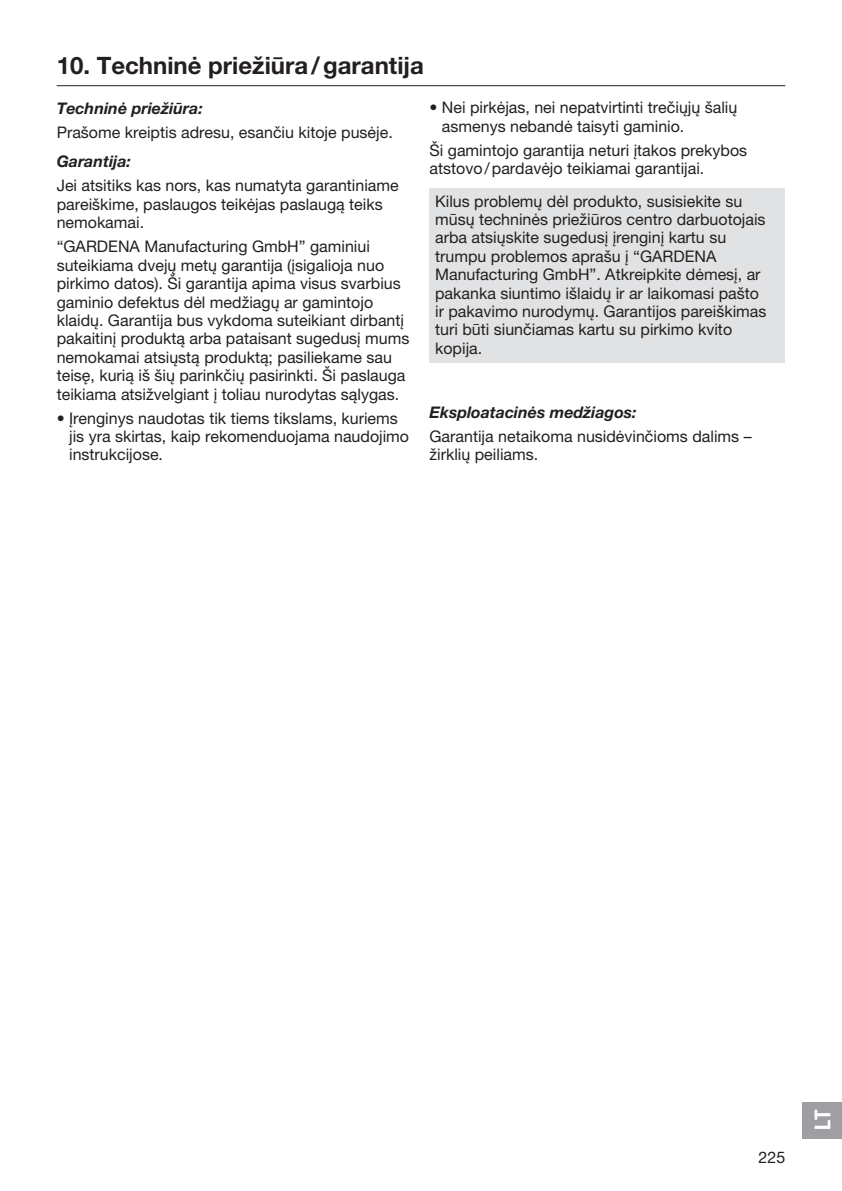
<style>
.page{position:relative;width:842px;height:1191px;background:#fff}
.page>*{position:absolute;margin:0;border:0;box-sizing:border-box;transform-origin:0 0}
.t1{font:700 24px "GARDENA Pro";color:#231f20}
.t2{font:22px "GARDENA Pro Bo Cond";color:#fff}
.t3{font:16px/18.4px "GARDENA Pro";color:#231f20}
.t4{font:italic 700 16px "GARDENA Pro";color:#231f20}
</style>
<div class="page">
<div style="left:429px;top:188px;width:356px;height:174px;background:#e1e2e4"></div>
<hr style="left:57px;top:85px;width:728px;height:1px;background:#231f20">
<div style="left:802px;top:1102px;width:40px;height:36px;background:#9d9fa2"></div>
<h1 class="t1" style="left:57px;top:50px;width:369px">10. Techninė priežiūra/garantija</h1>
<p class="t4" style="left:57px;top:98px;width:148px">Techninė priežiūra:</p>
<p class="t3" style="left:57px;top:122px;width:338px">Prašome kreiptis adresu, esančiu kitoje pusėje.</p>
<p class="t4" style="left:57px;top:152px;width:76px">Garantija:</p>
<p class="t3" style="left:57px;top:176px;width:344px">Jei atsitiks kas nors, kas numatyta garantiniame pareiškime, paslaugos teikėjas paslaugą teiks nemokamai.</p>
<p class="t3" style="left:57px;top:237px;width:354px">“GARDENA Manufacturing GmbH” gaminiui suteikiama dvejų metų garantija (įsigalioja nuo pirkimo datos). Ši garantija apima visus svarbius gaminio defektus dėl medžiagų ar gamintojo klaidų. Garantija bus vykdoma suteikiant dirbantį pakaitinį produktą arba pataisant sugedusį mums nemokamai atsiųstą produktą; pasiliekame sau teisę, kurią iš šių parinkčių pasirinkti. Ši paslauga teikiama atsižvelgiant į toliau nurodytas sąlygas.</p>
<p class="t3" style="left:69px;top:408px;width:341px;text-indent:-12px">• Įrenginys naudotas tik tiems tikslams, kuriems jis yra skirtas, kaip rekomenduojama naudojimo instrukcijose.</p>
<p class="t3" style="left:442px;top:98px;width:297px;text-indent:-12px">• Nei pirkėjas, nei nepatvirtinti trečiųjų šalių asmenys nebandė taisyti gaminio.</p>
<p class="t3" style="left:429px;top:141px;width:319px">Ši gamintojo garantija neturi įtakos prekybos atstovo/pardavėjo teikiamai garantijai.</p>
<p class="t3" style="left:435px;top:191px;width:333px">Kilus problemų dėl produkto, susisiekite su mūsų techninės priežiūros centro darbuotojais arba atsiųskite sugedusį įrenginį kartu su trumpu problemos aprašu į “GARDENA Manufacturing GmbH”. Atkreipkite dėmesį, ar pakanka siuntimo išlaidų ir ar laikomasi pašto ir pakavimo nurodymų. Garantijos pareiškimas turi būti siunčiamas kartu su pirkimo kvito kopija.</p>
<p class="t4" style="left:429px;top:402px;width:209px">Eksploatacinės medžiagos:</p>
<p class="t3" style="left:429px;top:427px;width:324px">Garantija netaikoma nusidėvinčioms dalims – žirklių peiliams.</p>
<p class="t3" style="left:759px;top:1147px;width:28px">225</p>
<h2 class="t2" style="left:809px;top:1130px;width:22px;rotate:-90deg">LT</h2>
</div>
